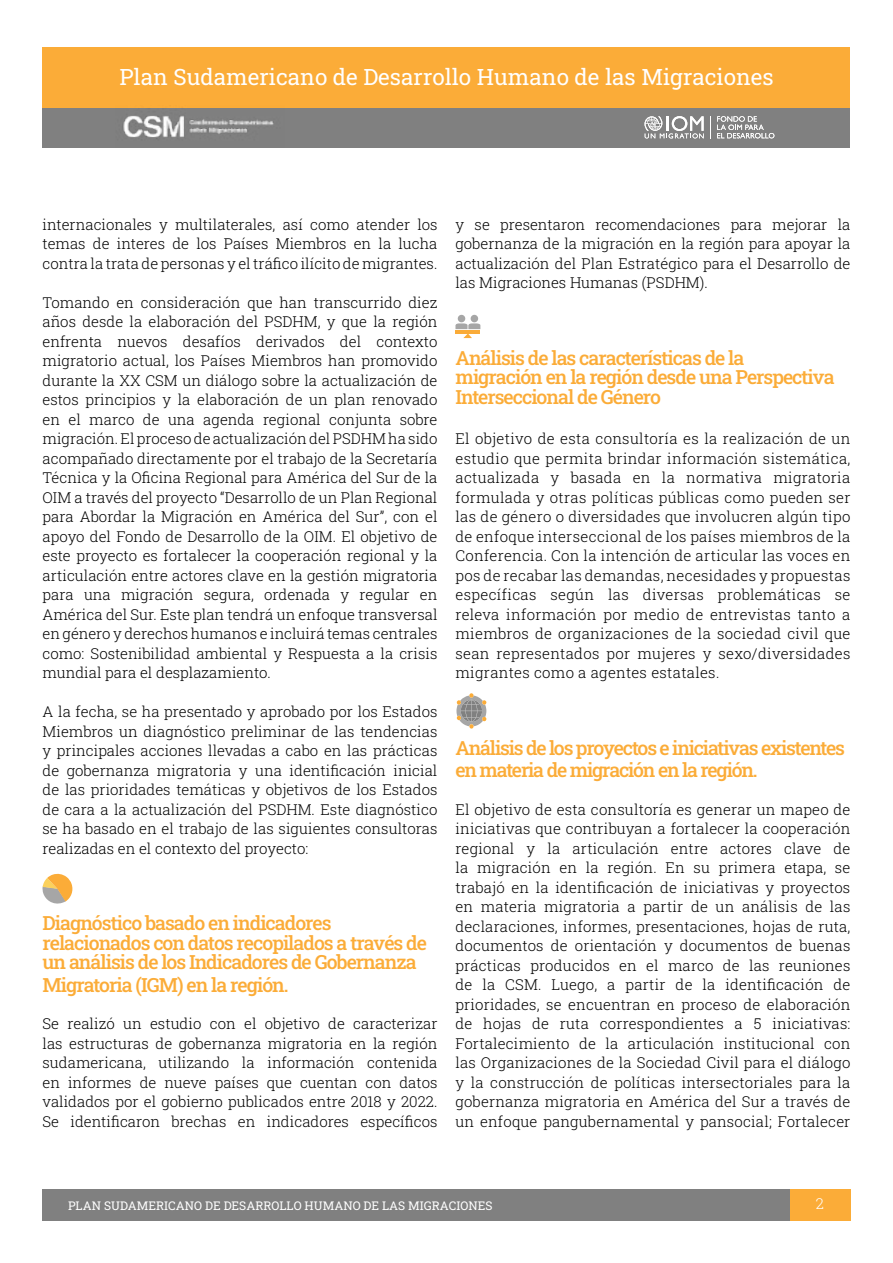
<style>
.page{position:relative;width:893px;height:1263px;background:#fff}
.page>*{position:absolute;margin:0;border:0;box-sizing:border-box;transform-origin:0 0}
.t1{font:22.5px "Roboto Slab";color:#fff}
.t2{font:19.5px/19.5px "Roboto Slab";letter-spacing:-.05em;color:#fbac38}
.t3{font:300 15px/19.5px "Roboto Slab";color:#000;text-align:justify}
.t4{font:300 15px "Roboto Slab";color:#fff}
.t5{font:12px "Roboto Slab";color:#fff}
</style>
<div class="page">
<div style="left:790px;top:1188px;width:60px;height:32px;background:#fbac38"></div>
<div style="left:43px;top:1188px;width:747px;height:32px;background:#808080"></div>
<div style="left:43px;top:47px;width:807px;height:61px;background:#fbac38"></div>
<div style="left:43px;top:108px;width:807px;height:40px;background:#808080"></div>
<svg style="left:710px;top:116px;width:1px;height:22px"></svg>
<svg style="left:644px;top:116px;width:60px;height:22px"></svg>
<svg style="left:717px;top:116px;width:57px;height:22px"></svg>
<img style="left:123px;top:116px;width:151px;height:23px">
<svg style="left:42px;top:873px;width:31px;height:31px"></svg>
<div style="left:471px;top:315px;width:7px;height:7px;background:#a6a6a6;border-radius:50%"></div>
<div style="left:458px;top:315px;width:7px;height:7px;background:#a6a6a6;border-radius:50%"></div>
<svg style="left:455px;top:323px;width:25px;height:15px"></svg>
<svg style="left:456px;top:693px;width:30px;height:36px"></svg>
<h1 class="t1" style="left:119px;top:62px;width:656px">Plan Sudamericano de Desarrollo Humano de las Migraciones</h1>
<p class="t3" style="left:43px;top:214px;width:396px">internacionales y multilaterales, así como atender los temas de interes de los Países Miembros en la lucha contra la trata de personas y el tráfico ilícito de migrantes.</p>
<p class="t3" style="left:43px;top:292px;width:396px">Tomando en consideración que han transcurrido diez años desde la elaboración del PSDHM, y que la región enfrenta nuevos desafíos derivados del contexto migratorio actual, los Países Miembros han promovido durante la XX CSM un diálogo sobre la actualización de estos principios y la elaboración de un plan renovado en el marco de una agenda regional conjunta sobre migración. El proceso de actualización del PSDHM ha sido acompañado directamente por el trabajo de la Secretaría Técnica y la Oficina Regional para América del Sur de la OIM a través del proyecto “Desarrollo de un Plan Regional para Abordar la Migración en América del Sur”, con el apoyo del Fondo de Desarrollo de la OIM. El objetivo de este proyecto es fortalecer la cooperación regional y la articulación entre actores clave en la gestión migratoria para una migración segura, ordenada y regular en América del Sur. Este plan tendrá un enfoque transversal en género y derechos humanos e incluirá temas centrales como: Sostenibilidad ambiental y Respuesta a la crisis mundial para el desplazamiento.</p>
<p class="t3" style="left:43px;top:701px;width:396px">A la fecha, se ha presentado y aprobado por los Estados Miembros un diagnóstico preliminar de las tendencias y principales acciones llevadas a cabo en las prácticas de gobernanza migratoria y una identificación inicial de las prioridades temáticas y objetivos de los Estados de cara a la actualización del PSDHM. Este diagnóstico se ha basado en el trabajo de las siguientes consultoras realizadas en el contexto del proyecto:</p>
<h2 class="t2" style="left:43px;top:913px;width:386px">Diagnóstico basado en indicadores relacionados con datos recopilados a través de un análisis de los Indicadores de Gobernanza</h2>
<h2 class="t2" style="left:43px;top:974px;width:248px">Migratoria (IGM) en la región.</h2>
<p class="t3" style="left:43px;top:1013px;width:396px">Se realizó un estudio con el objetivo de caracterizar las estructuras de gobernanza migratoria en la región sudamericana, utilizando la información contenida en informes de nueve países que cuentan con datos validados por el gobierno publicados entre 2018 y 2022.<br>Se identificaron brechas en indicadores específicos</p>
<p class="t3" style="left:455px;top:214px;width:396px">y se presentaron recomendaciones para mejorar la gobernanza de la migración en la región para apoyar la actualización del Plan Estratégico para el Desarrollo de las Migraciones Humanas (PSDHM).</p>
<h2 class="t2" style="left:455px;top:347px;width:381px">Análisis de las características de la migración en la región desde una Perspectiva<br>Interseccional de Género</h2>
<p class="t3" style="left:455px;top:428px;width:396px">El objetivo de esta consultoría es la realización de un estudio que permita brindar información sistemática, actualizada y basada en la normativa migratoria formulada y otras políticas públicas como pueden ser las de género o diversidades que involucren algún tipo de enfoque interseccional de los países miembros de la Conferencia. Con la intención de articular las voces en pos de recabar las demandas, necesidades y propuestas específicas según las diversas problemáticas se releva información por medio de entrevistas tanto a miembros de organizaciones de la sociedad civil que sean representados por mujeres y sexo/diversidades migrantes como a agentes estatales.</p>
<h2 class="t2" style="left:455px;top:736px;width:391px;line-height:22.5px">Análisis de los proyectos e iniciativas existentes en materia de migración en la región.</h2>
<p class="t3" style="left:455px;top:799px;width:396px">El objetivo de esta consultoría es generar un mapeo de iniciativas que contribuyan a fortalecer la cooperación regional y la articulación entre actores clave de la migración en la región. En su primera etapa, se trabajó en la identificación de iniciativas y proyectos en materia migratoria a partir de un análisis de las declaraciones, informes, presentaciones, hojas de ruta, documentos de orientación y documentos de buenas prácticas producidos en el marco de las reuniones de la CSM. Luego, a partir de la identificación de prioridades, se encuentran en proceso de elaboración de hojas de ruta correspondientes a 5 iniciativas:<br>Fortalecimiento de la articulación institucional con las Organizaciones de la Sociedad Civil para el diálogo y la construcción de políticas intersectoriales para la gobernanza migratoria en América del Sur a través de un enfoque pangubernamental y pansocial; Fortalecer</p>
<p class="t5" style="left:68px;top:1197px;width:426px">PLAN SUDAMERICANO DE DESARROLLO HUMANO DE LAS MIGRACIONES</p>
<p class="t4" style="left:816px;top:1193px;width:10px">2</p>
</div>
